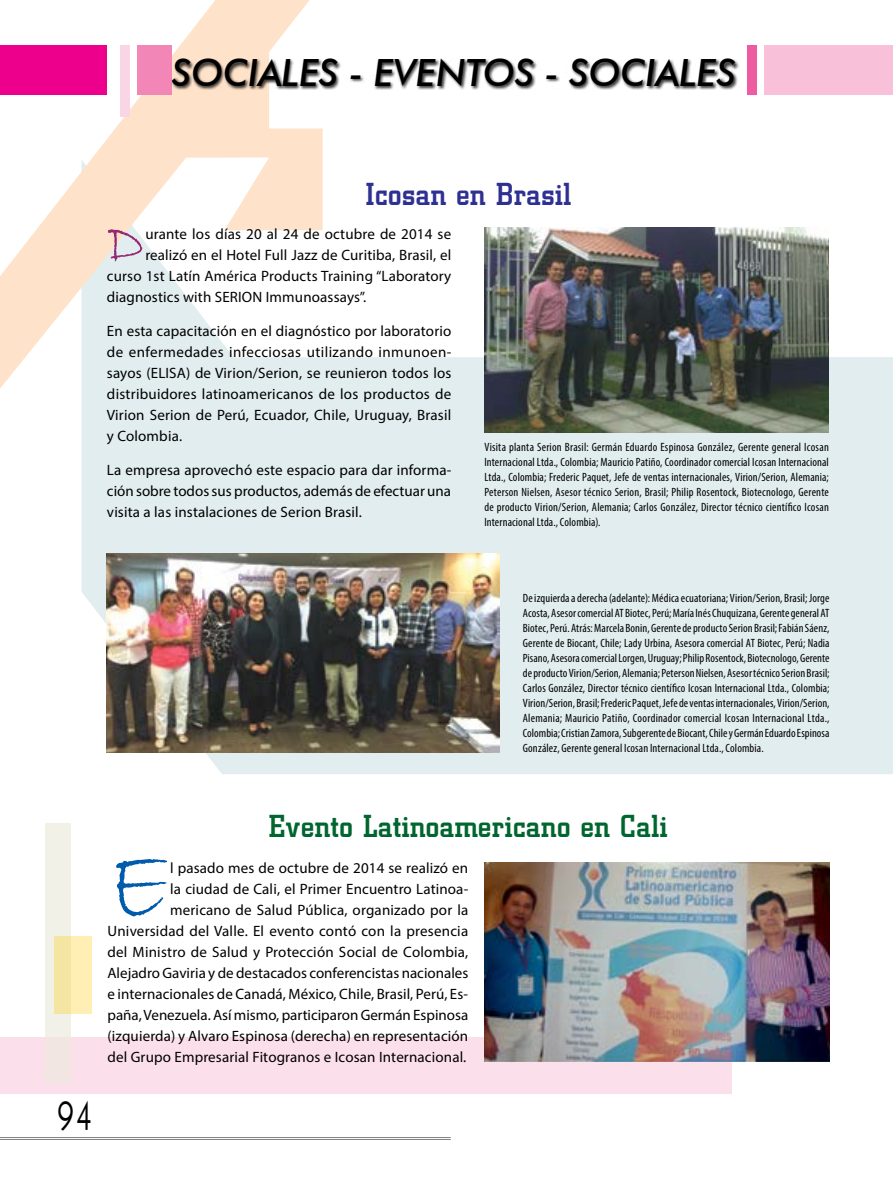
<style>
.page{position:relative;width:893px;height:1191px;background:#fff}
.page>*{position:absolute;margin:0;border:0;box-sizing:border-box;transform-origin:0 0}
.t1{font:104.55px "Bradley Hand ITC";color:#005baa}
.t2{font:60.45px "Bradley Hand ITC";color:#942972}
.t3{font:45px "Geo 112 Thin Normal";color:#000}
.t4{font:italic 500 37.5px "Futura BT";letter-spacing:-.005em;color:#000}
.t5{font:500 33px "City D";color:#00652e}
.t6{font:500 33px "City D";color:#2e3092}
.t7{font:15px/21px "Myriad Pro";letter-spacing:.01em;color:#000;text-align:justify}
.t8{font:condensed 12px/15px "Myriad Pro";letter-spacing:.01em;color:#000;text-align:justify}
</style>
<div class="page">
<hr style="left:0;top:1139px;width:451px;height:1px;background:#808285">
<hr style="left:0;top:1137px;width:451px;height:1px;background:#808285">
<div style="left:0;top:1037px;width:731px;height:56px;background:#fbdfeb"></div>
<div style="left:45px;top:823px;width:26px;height:259px;background:#f2f1e7"></div>
<div style="left:55px;top:936px;width:37px;height:77px;background:linear-gradient(to bottom,#fbebad,#fbebad)"></div>
<svg style="left:82px;top:227px;width:811px;height:547px;background:#e5eff0"></svg>
<svg style="left:0;top:0;width:323px;height:388px"></svg>
<div style="left:171px;top:59px;width:568px;height:30px;background:#000;opacity:.75"></div>
<div style="left:0;top:45px;width:107px;height:50px;background:#ec008c"></div>
<div style="left:120px;top:45px;width:10px;height:72px;background:#fad5e6"></div>
<div style="left:747px;top:45px;width:9px;height:50px;background:#ef5ba1"></div>
<div style="left:137px;top:45px;width:35px;height:50px;background:#f287b7"></div>
<div style="left:764px;top:45px;width:129px;height:50px;background:#f8c1d9"></div>
<img style="left:107px;top:553px;width:393px;height:199px">
<img style="left:484px;top:228px;width:345px;height:204px">
<img style="left:484px;top:862px;width:346px;height:199px">
<h3 class="t4" style="left:172px;top:50px;width:565px">SOCIALES - EVENTOS - SOCIALES</h3>
<h3 class="t6" style="left:365px;top:177px;width:208px">Icosan en Brasil</h3>
<h2 class="t2" style="left:107px;top:204px;width:39px">D</h2>
<p class="t7" style="left:145px;top:223px;width:307px">urante los días 20 al 24 de octubre de 2014 se</p>
<p class="t7" style="left:145px;top:244px;width:308px">realizó en el Hotel Full Jazz de Curitiba, Brasil, el</p>
<p class="t7" style="left:107px;top:265px;width:346px">curso 1st Latín América Products Training “Laboratory</p>
<p class="t7" style="left:107px;top:286px;width:261px">diagnostics with SERION Immunoassays”.</p>
<p class="t7" style="left:107px;top:320px;width:346px">En esta capacitación en el diagnóstico por laboratorio de enfermedades infecciosas utilizando inmunoen&shy;sayos (ELISA) de Virion/Serion, se reunieron todos los distribuidores latinoamericanos de los productos de Virion Serion de Perú, Ecuador, Chile, Uruguay, Brasil y Colombia.</p>
<p class="t7" style="left:107px;top:459px;width:346px">La empresa aprovechó este espacio para dar informa&shy;ción sobre todos sus productos, además de efectuar una visita a las instalaciones de Serion Brasil.</p>
<p class="t8" style="left:484px;top:439px;width:346px">Visita planta Serion Brasil: Germán Eduardo Espinosa González, Gerente general Icosan Internacional Ltda., Colombia; Mauricio Patiño, Coordinador comercial Icosan Internacional Ltda., Colombia; Frederic Paquet, Jefe de ventas internacionales, Virion/Serion, Alemania; Peterson Nielsen, Asesor técnico Serion, Brasil; Philip Rosentock, Biotecnologo, Gerente de producto Virion/Serion, Alemania; Carlos González, Director técnico científico Icosan Internacional Ltda., Colombia).</p>
<p class="t8" style="left:523px;top:590px;width:308px">De izquierda a derecha (adelante): Médica ecuatoriana; Virion/Serion, Brasil; Jorge Acosta, Asesor comercial AT Biotec, Perú; María Inés Chuquizana, Gerente general AT Biotec, Perú. Atrás: Marcela Bonin, Gerente de producto Serion Brasil; Fabián Sáenz, Gerente de Biocant, Chile; Lady Urbina, Asesora comercial AT Biotec, Perú; Nadia Pisano, Asesora comercial Lorgen, Uruguay; Philip Rosentock, Biotecnologo, Gerente de producto Virion/Serion, Alemania; Peterson Nielsen, Asesor técnico Serion Brasil; Carlos González, Director técnico científico Icosan Internacional Ltda., Colombia; Virion/Serion, Brasil; Frederic Paquet, Jefe de ventas internacionales, Virion/Serion, Alemania; Mauricio Patiño, Coordinador comercial Icosan Internacional Ltda., Colombia; Cristian Zamora, Subgerente de Biocant, Chile y Germán Eduardo Espinosa González, Gerente general Icosan Internacional Ltda., Colombia.</p>
<h3 class="t3" style="left:57px;top:1073px;width:38px">94</h3>
<h3 class="t5" style="left:269px;top:809px;width:400px">Evento Latinoamericano en Cali</h3>
<h1 class="t1" style="left:107px;top:819px;width:64px">E</h1>
<p class="t7" style="left:107px;top:857px;width:362px;text-align:right">l pasado mes de octubre de 2014 se realizó en<br>la ciudad de Cali, el Primer Encuentro Latinoa&shy;mericano de Salud Pública, organizado por la Universidad del Valle. El evento contó con la presencia del Ministro de Salud y Protección Social de Colombia, Alejadro Gaviria y de destacados conferencistas nacionales e internacionales de Canadá, México, Chile, Brasil, Perú, Es&shy;paña, Venezuela. Así mismo, participaron Germán Espinosa (izquierda) y Alvaro Espinosa (derecha) en representación del Grupo Empresarial Fitogranos e Icosan Internacional.</p>
</div>
